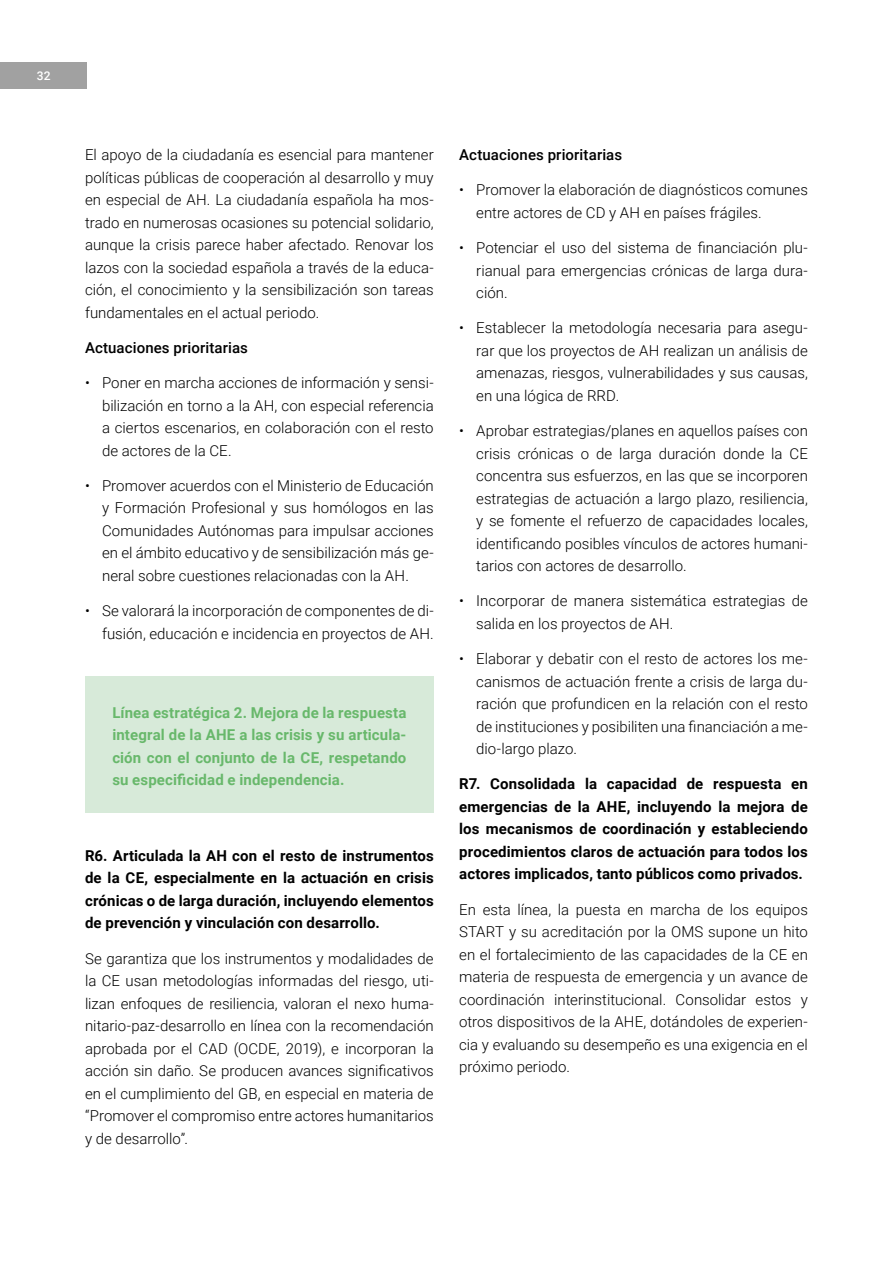
<style>
.page{position:relative;width:893px;height:1263px;background:#fff}
.page>*{position:absolute;margin:0;border:0;box-sizing:border-box;transform-origin:0 0}
.t1{font:300 15px/22.5px "Roboto";color:#000;text-align:justify}
.t2{font:700 15px/22.5px "Roboto";letter-spacing:.01em;color:#000;text-align:justify}
.t3{font:700 15px/22.5px "Roboto";letter-spacing:.01em;color:#68b86b;text-align:justify}
.t4{font:500 15px "Roboto";letter-spacing:.005em;color:#000}
.t5{font:500 12px "Roboto";color:#fff}
</style>
<div class="page">
<div style="left:0;top:62px;width:87px;height:26px;background:#a1a1a1"></div>
<div style="left:85px;top:676px;width:349px;height:136px;background:#d7ead9"></div>
<p class="t5" style="left:37px;top:67px;width:15px">32</p>
<p class="t1" style="left:85px;top:143px;width:350px">El apoyo de la ciudadanía es esencial para mantener políticas públicas de cooperación al desarrollo y muy en especial de AH. La ciudadanía española ha mos&shy;trado en numerosas ocasiones su potencial solidario, aunque la crisis parece haber afectado. Renovar los lazos con la sociedad española a través de la educa&shy;ción, el conocimiento y la sensibilización son tareas fundamentales en el actual periodo.</p>
<p class="t4" style="left:85px;top:337px;width:164px">Actuaciones prioritarias</p>
<p class="t1" style="left:102px;top:371px;width:333px;text-indent:-17px">• Poner en marcha acciones de información y sensi&shy;bilización en torno a la AH, con especial referencia a ciertos escenarios, en colaboración con el resto de actores de la CE.</p>
<p class="t1" style="left:102px;top:474px;width:333px;text-indent:-17px">• Promover acuerdos con el Ministerio de Educación y Formación Profesional y sus homólogos en las Comunidades Autónomas para impulsar acciones en el ámbito educativo y de sensibilización más ge&shy;neral sobre cuestiones relacionadas con la AH.</p>
<p class="t1" style="left:85px;top:599px;width:350px;text-align:right">• Se valorará la incorporación de componentes de di&shy;fusión, educación e incidencia en proyectos de AH.</p>
<p class="t3" style="left:112px;top:700px;width:296px">Línea estratégica 2. Mejora de la respuesta integral de la AHE a las crisis y su articula&shy;ción con el conjunto de la CE, respetando su especificidad e independencia.</p>
<p class="t2" style="left:85px;top:844px;width:350px">R6. Articulada la AH con el resto de instrumentos de la CE, especialmente en la actuación en crisis crónicas o de larga duración, incluyendo elementos de prevención y vinculación con desarrollo.</p>
<p class="t1" style="left:85px;top:946px;width:350px">Se garantiza que los instrumentos y modalidades de la CE usan metodologías informadas del riesgo, uti&shy;lizan enfoques de resiliencia, valoran el nexo huma&shy;nitario-paz-desarrollo en línea con la recomendación aprobada por el CAD (OCDE, 2019), e incorporan la acción sin daño. Se producen avances significativos en el cumplimiento del GB, en especial en materia de “Promover el compromiso entre actores humanitarios y de desarrollo”.</p>
<p class="t4" style="left:459px;top:144px;width:164px">Actuaciones prioritarias</p>
<p class="t1" style="left:476px;top:178px;width:333px;text-indent:-17px">• Promover la elaboración de diagnósticos comunes entre actores de CD y AH en países frágiles.</p>
<p class="t1" style="left:476px;top:236px;width:333px;text-indent:-17px">• Potenciar el uso del sistema de financiación plu&shy;rianual para emergencias crónicas de larga dura&shy;ción.</p>
<p class="t1" style="left:476px;top:316px;width:333px;text-indent:-17px">• Establecer la metodología necesaria para asegu&shy;rar que los proyectos de AH realizan un análisis de amenazas, riesgos, vulnerabilidades y sus causas, en una lógica de RRD.</p>
<p class="t1" style="left:476px;top:419px;width:333px;text-indent:-17px">• Aprobar estrategias/planes en aquellos países con crisis crónicas o de larga duración donde la CE concentra sus esfuerzos, en las que se incorporen estrategias de actuación a largo plazo, resiliencia, y se fomente el refuerzo de capacidades locales, identificando posibles vínculos de actores humani&shy;tarios con actores de desarrollo.</p>
<p class="t1" style="left:476px;top:589px;width:333px;text-indent:-17px">• Incorporar de manera sistemática estrategias de salida en los proyectos de AH.</p>
<p class="t1" style="left:476px;top:647px;width:333px;text-indent:-17px">• Elaborar y debatir con el resto de actores los me&shy;canismos de actuación frente a crisis de larga du&shy;ración que profundicen en la relación con el resto de instituciones y posibiliten una financiación a me&shy;dio-largo plazo.</p>
<p class="t2" style="left:459px;top:772px;width:350px">R7. Consolidada la capacidad de respuesta en emergencias de la AHE, incluyendo la mejora de los mecanismos de coordinación y estableciendo procedimientos claros de actuación para todos los actores implicados, tanto públicos como privados.</p>
<p class="t1" style="left:459px;top:897px;width:350px">En esta línea, la puesta en marcha de los equipos START y su acreditación por la OMS supone un hito en el fortalecimiento de las capacidades de la CE en materia de respuesta de emergencia y un avance de coordinación interinstitucional. Consolidar estos y otros dispositivos de la AHE, dotándoles de experien&shy;cia y evaluando su desempeño es una exigencia en el próximo periodo.</p>
</div>
